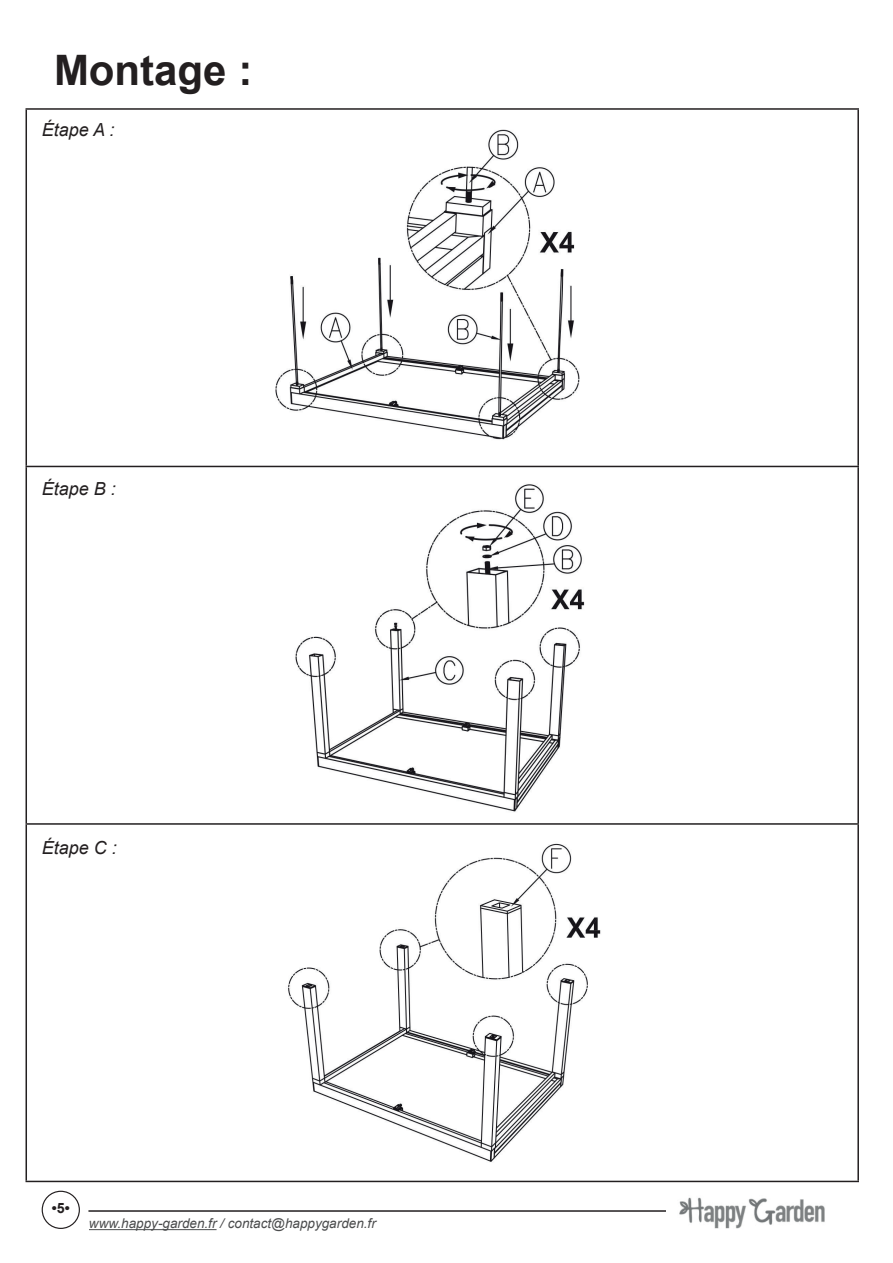
<style>
.page{position:relative;width:893px;height:1263px;background:#fff}
.page>*{position:absolute;margin:0;border:0;box-sizing:border-box;transform-origin:0 0}
.t1{font:700 42px "Arial";color:#231f20}
.t2{font:italic 18px "Arial";color:#231f20}
.t3{font:700 14.25px "Arial";color:#231f20}
.t4{font:italic 13.5px "Arial";color:#4b4c4d}
</style>
<div class="page">
<hr style="left:26px;top:108px;width:833px;height:2px;background:#231f20">
<hr style="left:26px;top:110px;width:1px;height:356px;background:#231f20">
<hr style="left:857px;top:110px;width:2px;height:356px;background:#231f20">
<hr style="left:26px;top:466px;width:833px;height:1px;background:#231f20">
<hr style="left:26px;top:467px;width:1px;height:356px;background:#231f20">
<hr style="left:857px;top:467px;width:2px;height:356px;background:#231f20">
<hr style="left:26px;top:823px;width:833px;height:2px;background:#231f20">
<hr style="left:26px;top:825px;width:1px;height:356px;background:#231f20">
<hr style="left:857px;top:825px;width:2px;height:356px;background:#231f20">
<hr style="left:26px;top:1181px;width:833px;height:1px;background:#231f20">
<hr style="left:89px;top:1229px;width:128px;height:1px;background:#4b4c4d">
<div style="left:42px;top:1191px;width:38px;height:38px;border:1px solid #231f20;border-radius:50%"></div>
<hr style="left:88px;top:1210px;width:750px;height:2px;background:#231f20">
<img style="left:666px;top:1197px;width:172px;height:32px">
<img style="left:275px;top:129px;width:305px;height:311px">
<img style="left:295px;top:484px;width:290px;height:328px">
<img style="left:288px;top:843px;width:313px;height:319px">
<h1 class="t1" style="left:54px;top:40px;width:200px">Montage :</h1>
<h2 class="t2" style="left:42px;top:118px;width:74px">Étape A :</h2>
<h2 class="t2" style="left:42px;top:477px;width:76px">Étape B :</h2>
<h2 class="t2" style="left:42px;top:836px;width:77px">Étape C :</h2>
<p class="t3" style="left:52px;top:1198px;width:19px">•5•</p>
<p class="t4" style="left:89px;top:1215px;width:288px">www.happy-garden.fr / contact@happygarden.fr</p>
</div>
